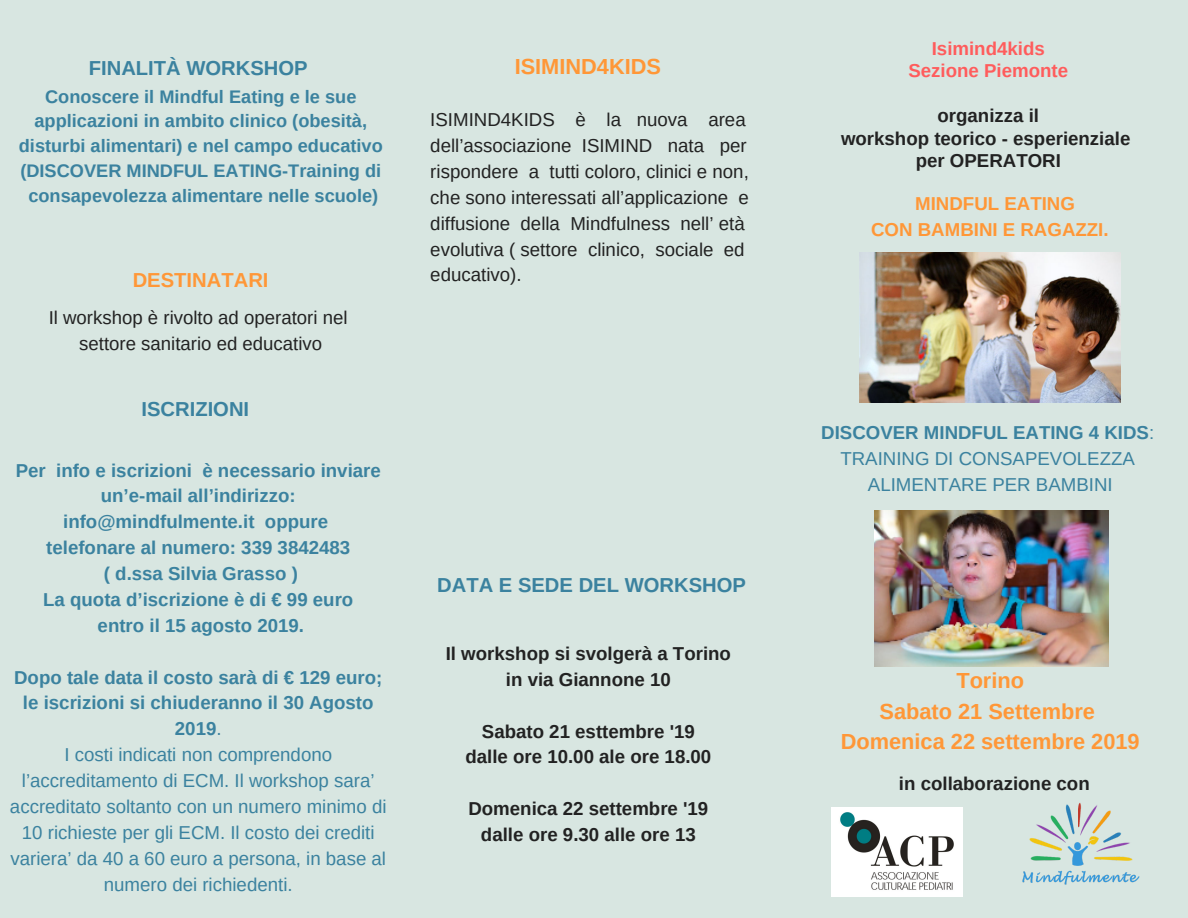
<style>
.page{position:relative;width:1188px;height:918px;background:#d8e6e1}
.page>*{position:absolute;margin:0;border:0;box-sizing:border-box;transform-origin:0 0}
.t1{font:700 21.75px/30.3px "Arimo";color:#ff9737;text-align:center}
.t2{font:700 20.25px "Arimo";color:#3b829f}
.t3{font:700 20.25px "Arimo";color:#ff9737}
.t4{font:18.75px/25.8px "Arimo";color:#3b829f;text-align:center}
.t5{font:18.75px/25.8px "Arimo";color:#222}
.t6{font:700 18.75px/25.8px "Arimo";color:#222;text-align:center}
.t7{font:700 18.75px/25.8px "Arimo";color:#3b829f;text-align:center}
.t8{font:700 18.75px/25.8px "Arimo";color:#ff9737;text-align:center}
.t9{font:700 18.75px/22.5px "Arimo";color:#ff5c5c;text-align:center}
.t10{font:18.6px/25.8px "Arimo";color:#222;text-align:center}
.t11{font:700 18.15px/24.8px "Arimo";color:#3b829f;text-align:center}
.s1{font-weight:700}
</style>
<div class="page">
<img style="left:831px;top:807px;width:132px;height:90px">
<img style="left:1022px;top:803px;width:118px;height:82px">
<img style="left:859px;top:253px;width:261px;height:149px">
<img style="left:874px;top:510px;width:234px;height:156px">
<p class="t2" style="left:89px;top:57px;width:220px">FINALITÀ WORKSHOP</p>
<p class="t1" style="left:515px;top:51px;width:148px">ISIMIND4KIDS</p>
<p class="t11" style="left:19px;top:84px;width:365px">Conoscere il Mindful Eating e le sue applicazioni in ambito clinico (obesità, disturbi alimentari) e nel campo educativo (DISCOVER MINDFUL EATING-Training di consapevolezza alimentare nelle scuole)</p>
<p class="t3" style="left:133px;top:268px;width:137px">DESTINATARI</p>
<p class="t10" style="left:49px;top:305px;width:300px">Il workshop è rivolto ad operatori nel settore sanitario ed educativo</p>
<p class="t2" style="left:141px;top:398px;width:109px">ISCRIZIONI</p>
<p class="t7" style="left:16px;top:457px;width:367px">Per info e iscrizioni è necessario inviare un’e-mail all’indirizzo: info@mindfulmente.it oppure<br>telefonare al numero: 339 3842483<br>( d.ssa Silvia Grasso )<br>La quota d’iscrizione è di € 99 euro<br>entro il 15 agosto 2019.</p>
<p class="t4" style="left:10px;top:664px;width:378px"><span class="s1">Dopo tale data il costo sarà di € 129 euro; le iscrizioni si chiuderanno il 30 Agosto 2019</span>.<br>I costi indicati non comprendono l’accreditamento di ECM. Il workshop sara’ accreditato soltanto con un numero minimo di 10 richieste per gli ECM. Il costo dei crediti variera’ da 40 a 60 euro a persona, in base al numero dei richiedenti.</p>
<p class="t5" style="left:430px;top:107px;width:320px">ISIMIND4KIDS è la nuova area dell’associazione ISIMIND nata per rispondere a tutti coloro, clinici e non, che sono interessati all’applicazione e diffusione della Mindfulness nell’ età evolutiva ( settore clinico, sociale ed educativo).</p>
<p class="t2" style="left:437px;top:573px;width:310px">DATA E SEDE DEL WORKSHOP</p>
<p class="t6" style="left:446px;top:641px;width:287px">Il workshop si svolgerà a Torino in via Giannone 10</p>
<p class="t6" style="left:465px;top:718px;width:247px">Sabato 21 esttembre '19 dalle ore 10.00 ale ore 18.00</p>
<p class="t6" style="left:468px;top:796px;width:241px">Domenica 22 settembre '19 dalle ore 9.30 alle ore 13</p>
<p class="t9" style="left:908px;top:37px;width:161px">Isimind4kids<br>Sezione Piemonte</p>
<p class="t6" style="left:841px;top:105px;width:291px;line-height:22.5px">organizza il<br>workshop teorico - esperienziale per OPERATORI</p>
<p class="t8" style="left:871px;top:191px;width:239px">MINDFUL EATING<br>CON BAMBINI E RAGAZZI.</p>
<p class="t4" style="left:821px;top:420px;width:334px"><span class="s1">DISCOVER MINDFUL EATING 4 KIDS</span>:<br>TRAINING DI CONSAPEVOLEZZA<br>ALIMENTARE PER BAMBINI</p>
<p class="t1" style="left:841px;top:665px;width:301px">Torino<br>Sabato 21 Settembre<br>Domenica 22 settembre 2019</p>
<p class="t6" style="left:899px;top:770px;width:192px">in collaborazione con</p>
</div>
